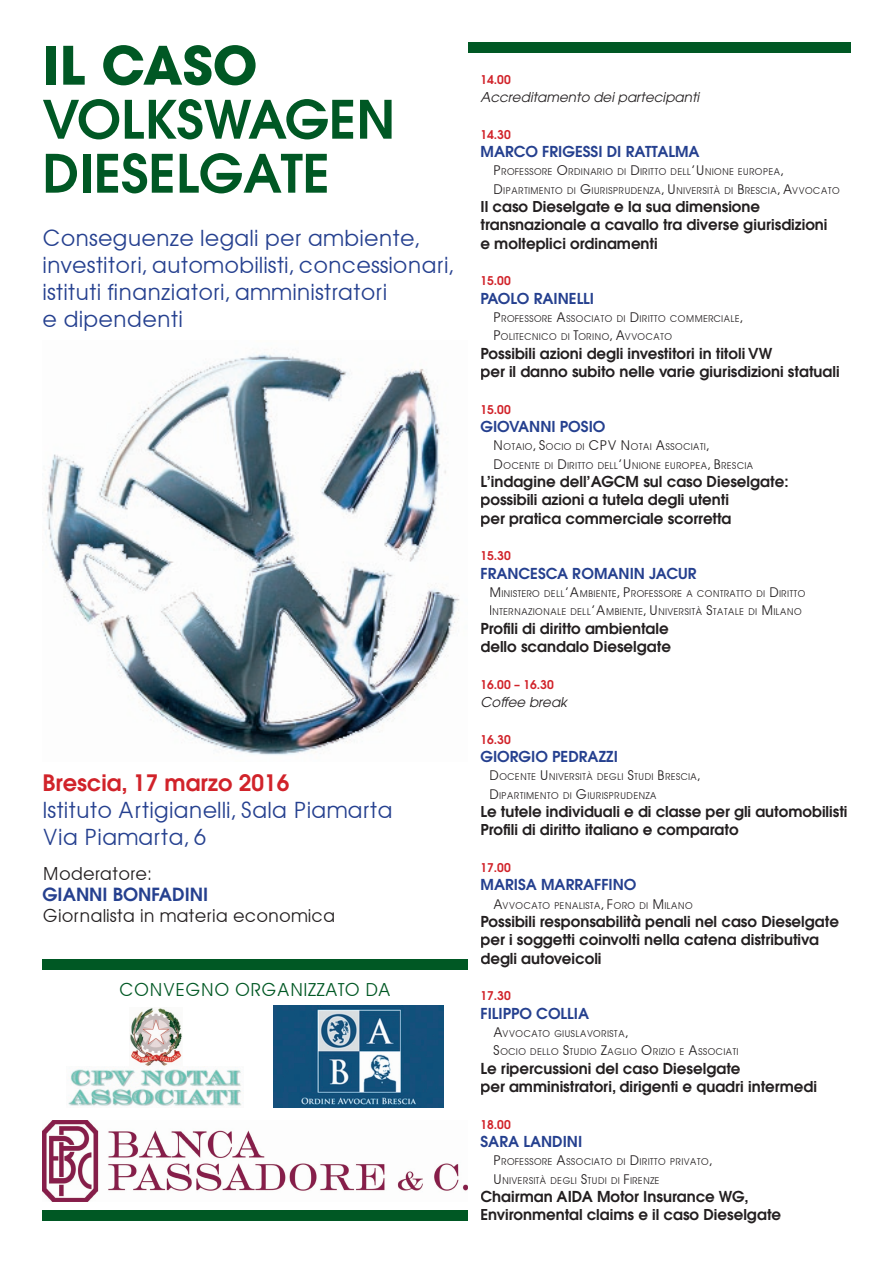
<style>
.page{position:relative;width:893px;height:1263px;background:#fff}
.page>*{position:absolute;margin:0;border:0;box-sizing:border-box;transform-origin:0 0}
.t1{font:600 52.5px/54px "Avant Garde";color:#005824}
.t2{font:700 52.5px "Avant Garde";color:#005824}
.t3{font:22.5px/27px "Avant Garde";color:#25408f}
.t4{font:600 22.5px "Avant Garde";color:#d1232a}
.t5{font:18px "Avant Garde";color:#231f20}
.t6{font:18px "Avant Garde";color:#005824}
.t7{font:600 18px "Avant Garde";color:#25408f}
.t8{font:600 15px/18.3px "Avant Garde";color:#231f20}
.t9{font:600 15px "Avant Garde";color:#25408f}
.t10{font:italic 13.5px "Avant Garde";color:#231f20}
.t11{font:600 12px "Avant Garde";color:#d1232a}
.t12{font:9.45px/18.3px "Avant Garde";color:#231f20}
.s1{font-size:13.5px}
</style>
<div class="page">
<img style="left:43px;top:1120px;width:424px;height:81px">
<img style="left:273px;top:1006px;width:170px;height:101px">
<img style="left:68px;top:1067px;width:174px;height:39px">
<img style="left:130px;top:1008px;width:52px;height:58px">
<div style="left:468px;top:43px;width:382px;height:10px;background:#005824"></div>
<div style="left:43px;top:1210px;width:425px;height:10px;background:#005824"></div>
<img style="left:45px;top:352px;width:415px;height:403px">
<div style="left:43px;top:959px;width:425px;height:10px;background:#005824"></div>
<h1 class="t2" style="left:43px;top:31px;width:216px">IL CASO</h1>
<h1 class="t1" style="left:43px;top:91px;width:354px">VOLKSWAGEN<br>DIESELGATE</h1>
<h2 class="t3" style="left:43px;top:224px;width:414px">Conseguenze legali per ambiente, investitori, automobilisti, concessionari, istituti finanziatori, amministratori<br>e dipendenti</h2>
<h2 class="t4" style="left:43px;top:768px;width:248px">Brescia, 17 marzo 2016</h2>
<h2 class="t3" style="left:43px;top:796px;width:352px">Istituto Artigianelli, Sala Piamarta<br>Via Piamarta, 6</h2>
<p class="t5" style="left:43px;top:862px;width:111px">Moderatore:</p>
<p class="t7" style="left:43px;top:882px;width:167px">GIANNI BONFADINI</p>
<p class="t5" style="left:43px;top:904px;width:294px">Giornalista in materia economica</p>
<p class="t6" style="left:119px;top:979px;width:273px">CONVEGNO ORGANIZZATO DA</p>
<p class="t11" style="left:480px;top:72px;width:32px">14.00</p>
<p class="t10" style="left:480px;top:89px;width:220px">Accreditamento dei partecipanti</p>
<p class="t11" style="left:480px;top:127px;width:32px">14.30</p>
<p class="t9" style="left:480px;top:142px;width:221px">MARCO FRIGESSI DI RATTALMA</p>
<p class="t12" style="left:493px;top:163px;width:348px"><span class="s1">P</span>ROFESSORE <span class="s1">O</span>RDINARIO DI <span class="s1">D</span>IRITTO DELL<span class="s1">’U</span>NIONE EUROPEA<span class="s1">,<br>D</span>IPARTIMENTO DI <span class="s1">G</span>IURISPRUDENZA<span class="s1">, U</span>NIVERSITÀ DI <span class="s1">B</span>RESCIA<span class="s1">, A</span>VVOCATO</p>
<p class="t8" style="left:480px;top:197px;width:349px">Il caso Dieselgate e la sua dimensione transnazionale a cavallo tra diverse giurisdizioni e molteplici ordinamenti</p>
<p class="t11" style="left:480px;top:273px;width:32px">15.00</p>
<p class="t9" style="left:480px;top:288px;width:115px">PAOLO RAINELLI</p>
<p class="t12" style="left:493px;top:310px;width:252px"><span class="s1">P</span>ROFESSORE <span class="s1">A</span>SSOCIATO DI <span class="s1">D</span>IRITTO COMMERCIALE<span class="s1">,<br>P</span>OLITECNICO DI <span class="s1">T</span>ORINO<span class="s1">, A</span>VVOCATO</p>
<p class="t8" style="left:480px;top:344px;width:361px">Possibili azioni degli investitori in titoli VW<br>per il danno subito nelle varie giurisdizioni statuali</p>
<p class="t11" style="left:480px;top:402px;width:32px">15.00</p>
<p class="t9" style="left:480px;top:417px;width:126px">GIOVANNI POSIO</p>
<p class="t12" style="left:493px;top:438px;width:262px"><span class="s1">N</span>OTAIO<span class="s1">, S</span>OCIO DI <span class="s1">CPV N</span>OTAI <span class="s1">A</span>SSOCIATI<span class="s1">,<br>D</span>OCENTE DI <span class="s1">D</span>IRITTO DELL<span class="s1">’U</span>NIONE EUROPEA<span class="s1">, B</span>RESCIA</p>
<p class="t8" style="left:480px;top:472px;width:310px">L’indagine dell’AGCM sul caso Dieselgate: possibili azioni a tutela degli utenti<br>per pratica commerciale scorretta</p>
<p class="t11" style="left:480px;top:548px;width:32px">15.30</p>
<p class="t9" style="left:480px;top:563px;width:217px">FRANCESCA ROMANIN JACUR</p>
<p class="t12" style="left:489px;top:585px;width:318px"><span class="s1">M</span>INISTERO DELL<span class="s1">’A</span>MBIENTE<span class="s1">, P</span>ROFESSORE A CONTRATTO DI <span class="s1">D</span>IRITTO<br><span class="s1">I</span>NTERNAZIONALE DELL<span class="s1">’A</span>MBIENTE<span class="s1">, U</span>NIVERSITÀ <span class="s1">S</span>TATALE DI <span class="s1">M</span>ILANO</p>
<p class="t8" style="left:480px;top:619px;width:192px">Profili di diritto ambientale dello scandalo Dieselgate</p>
<p class="t11" style="left:480px;top:676px;width:75px">16.00 – 16.30</p>
<p class="t10" style="left:480px;top:694px;width:88px">Coffee break</p>
<p class="t11" style="left:480px;top:731px;width:32px">16.30</p>
<p class="t9" style="left:480px;top:747px;width:139px">GIORGIO PEDRAZZI</p>
<p class="t12" style="left:489px;top:768px;width:214px"><span class="s1">D</span>OCENTE <span class="s1">U</span>NIVERSITÀ DEGLI <span class="s1">S</span>TUDI <span class="s1">B</span>RESCIA<span class="s1">,<br>D</span>IPARTIMENTO DI <span class="s1">G</span>IURISPRUDENZA</p>
<p class="t8" style="left:480px;top:802px;width:368px">Le tutele individuali e di classe per gli automobilisti<br>Profili di diritto italiano e comparato</p>
<p class="t11" style="left:480px;top:860px;width:32px">17.00</p>
<p class="t9" style="left:480px;top:875px;width:157px">MARISA MARRAFFINO</p>
<p class="t12" style="left:493px;top:896px;width:201px"><span class="s1">A</span>VVOCATO PENALISTA<span class="s1">, F</span>ORO DI <span class="s1">M</span>ILANO</p>
<p class="t8" style="left:480px;top:912px;width:360px">Possibili responsabilità penali nel caso Dieselgate per i soggetti coinvolti nella catena distributiva degli autoveicoli</p>
<p class="t11" style="left:480px;top:988px;width:32px">17.30</p>
<p class="t9" style="left:480px;top:1003px;width:110px">FILIPPO COLLIA</p>
<p class="t12" style="left:493px;top:1024px;width:247px"><span class="s1">A</span>VVOCATO GIUSLAVORISTA<span class="s1">,<br>S</span>OCIO DELLO <span class="s1">S</span>TUDIO <span class="s1">Z</span>AGLIO <span class="s1">O</span>RIZIO E <span class="s1">A</span>SSOCIATI</p>
<p class="t8" style="left:480px;top:1059px;width:338px">Le ripercussioni del caso Dieselgate<br>per amministratori, dirigenti e quadri intermedi</p>
<p class="t11" style="left:480px;top:1116px;width:32px">18.00</p>
<p class="t9" style="left:480px;top:1132px;width:103px">SARA LANDINI</p>
<p class="t12" style="left:493px;top:1153px;width:221px"><span class="s1">P</span>ROFESSORE <span class="s1">A</span>SSOCIATO DI <span class="s1">D</span>IRITTO PRIVATO<span class="s1">,<br>U</span>NIVERSITÀ DEGLI <span class="s1">S</span>TUDI DI <span class="s1">F</span>IRENZE</p>
<p class="t8" style="left:480px;top:1187px;width:302px">Chairman AIDA Motor Insurance WG,<br>Environmental claims e il caso Dieselgate</p>
</div>
